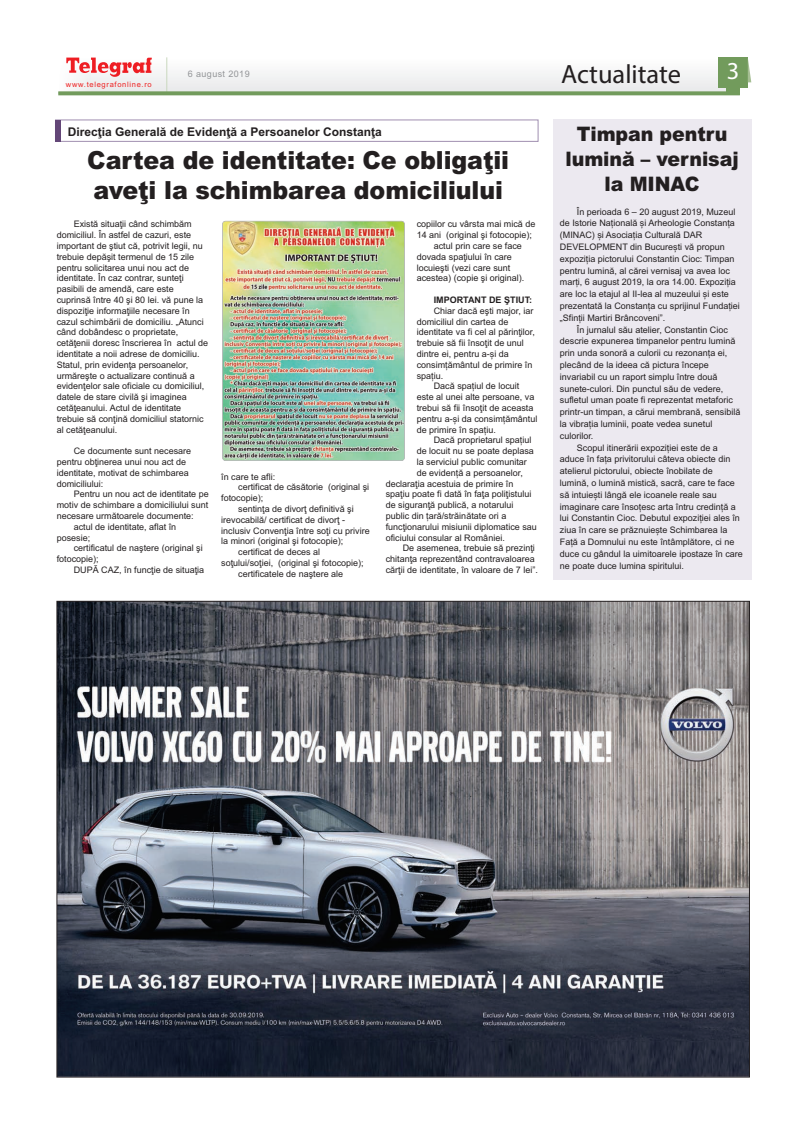
<style>
.page{position:relative;width:808px;height:1134px;background:#fff}
.page>*{position:absolute;margin:0;border:0;box-sizing:border-box;transform-origin:0 0}
.t1{font:26.5px "Myriad Pro";color:#231f20}
.t2{font:900 25px/30px "Arial";letter-spacing:-.005em;color:#231f20;scale:.95 1}
.t3{font:24.4px "Myriad Pro";color:#fff}
.t4{font:900 20px/25px "Arial";letter-spacing:-.005em;color:#231f20;text-align:center;scale:.95 1}
.t5{font:700 12px "Arial";color:#231f20}
.t6{font:9px/10.8px "Arial";color:#231f20}
.t7{font:700 9px "Arial";color:#231f20}
.t8{font:9px "Arial";letter-spacing:.045em;color:#939598}
.t9{font:7.5px "Arial";letter-spacing:.09em;color:#ee2323}
</style>
<div class="page">
<div style="left:59px;top:58px;width:671px;height:36px;background:#f3f4f4"></div>
<img style="left:59px;top:58px;width:7px;height:26px">
<hr style="left:167px;top:57px;width:1px;height:37px;background:#c9d8be">
<svg style="left:66px;top:58px;width:86px;height:19px"></svg>
<svg style="left:58px;top:91px;width:682px;height:4px;background:#7ca168"></svg>
<div style="left:718px;top:57px;width:30px;height:31px;background:#729b5c"></div>
<div style="left:727px;top:88px;width:13px;height:6px;background:#729b5c"></div>
<svg style="left:748px;top:60px;width:3px;height:22px"></svg>
<img style="left:59px;top:603px;width:689px;height:472px">
<div style="left:55px;top:120px;width:483px;height:22px;border:1px solid #a08fb0"></div>
<div style="left:55px;top:120px;width:6px;height:22px;background:#634677"></div>
<div style="left:553px;top:120px;width:198px;height:460px;background:#ece9f0"></div>
<img style="left:223px;top:221px;width:181px;height:239px;border-radius:3px">
<div style="left:222px;top:221px;width:183px;height:240px;border:1px solid #939598;border-radius:3px"></div>
<p class="t9" style="left:66px;top:80px;width:87px">www.telegrafonline.ro</p>
<p class="t8" style="left:188px;top:69px;width:63px">6 august 2019</p>
<h1 class="t1" style="left:561px;top:64px;width:121px">Actualitate</h1>
<h3 class="t3" style="left:727px;top:62px;width:14px">3</h3>
<h3 class="t5" style="left:68px;top:125px;width:316px">Direcţia Generală de Evidenţă a Persoanelor Constanţa</h3>
<h3 class="t4" style="left:565px;top:122px;width:184px">Timpan pentru lumină – vernisaj la MINAC</h3>
<p class="t6" style="left:560px;top:206px;width:182px;line-height:11.8px;text-indent:17px">În perioada 6 – 20 august 2019, Muzeul de Istorie Națională și Arheologie Constanța (MINAC) și Asociația Culturală DAR DEVELOPMENT din București vă propun expoziția pictorului Constantin Cioc: Timpan pentru lumină, al cărei vernisaj va avea loc marți, 6 august 2019, la ora 14.00. Expoziția are loc la etajul al II-lea al muzeului și este prezentată la Constanța cu sprijinul Fundației „Sfinții Martiri Brâncoveni”.</p>
<p class="t6" style="left:577px;top:324px;width:153px">În jurnalul său atelier, Constantin Cioc</p>
<p class="t6" style="left:560px;top:336px;width:177px">descrie expunerea timpanelor pentru lumină</p>
<p class="t6" style="left:560px;top:348px;width:169px">prin unda sonoră a culorii cu rezonanța ei,</p>
<p class="t6" style="left:560px;top:359px;width:151px">plecând de la ideea că pictura începe</p>
<p class="t6" style="left:560px;top:371px;width:159px">invariabil cu un raport simplu între două</p>
<p class="t6" style="left:560px;top:383px;width:165px">sunete-culori. Din punctul său de vedere,</p>
<p class="t6" style="left:560px;top:395px;width:175px">sufletul uman poate fi reprezentat metaforic</p>
<p class="t6" style="left:560px;top:407px;width:182px">printr-un timpan, a cărui membrană, sensibilă</p>
<p class="t6" style="left:560px;top:418px;width:154px">la vibrația luminii, poate vedea sunetul</p>
<p class="t6" style="left:560px;top:430px;width:35px">culorilor.</p>
<p class="t6" style="left:577px;top:442px;width:143px">Scopul itinerării expoziției este de a</p>
<p class="t6" style="left:560px;top:454px;width:172px">aduce în fața privitorului câteva obiecte din</p>
<p class="t6" style="left:560px;top:466px;width:155px">atelierul pictorului, obiecte înobilate de</p>
<p class="t6" style="left:560px;top:477px;width:177px">lumină, o lumină mistică, sacră, care te face</p>
<p class="t6" style="left:560px;top:489px;width:159px">să intuiești lângă ele icoanele reale sau</p>
<p class="t6" style="left:560px;top:501px;width:178px">imaginare care însoțesc arta întru credință a</p>
<p class="t6" style="left:560px;top:513px;width:182px">lui Constantin Cioc. Debutul expoziției ales în</p>
<p class="t6" style="left:560px;top:525px;width:169px">ziua în care se prăznuiește Schimbarea la</p>
<p class="t6" style="left:560px;top:536px;width:176px">Față a Domnului nu este întâmplătore, ci ne</p>
<p class="t6" style="left:560px;top:548px;width:185px">duce cu gândul la uimitoarele ipostaze în care</p>
<p class="t6" style="left:560px;top:560px;width:126px">ne poate duce lumina spiritului.</p>
<h2 class="t2" style="left:87px;top:145px;width:445px">Cartea de identitate: Ce obligaţii aveţi la schimbarea domiciliului</h2>
<p class="t6" style="left:57px;top:219px;width:153px;text-indent:17px">Există situaţii când schimbăm domiciliul. În astfel de cazuri, este important de ştiut că, potrivit legii, nu trebuie depăşit termenul de 15 zile pentru solicitarea unui nou act de identitate. În caz contrar, sunteţi pasibili de amendă, care este cuprinsă între 40 şi 80 lei. vă pune la dispoziţie informaţiile necesare în cazul schimbării de domiciliu. „Atunci când dobândesc o proprietate, cetăţenii doresc înscrierea în actul de identitate a noii adrese de domiciliu.<br>Statul, prin evidenţa persoanelor, urmăreşte o actualizare continuă a evidenţelor sale oficiale cu domiciliul, datele de stare civilă şi imaginea cetăţeanului. Actul de identitate trebuie să conţină domiciliul statornic al cetăţeanului.</p>
<p class="t6" style="left:57px;top:446px;width:136px;text-indent:17px">Ce documente sunt necesare pentru obţinerea unui nou act de identitate, motivat de schimbarea domiciliului:</p>
<p class="t6" style="left:74px;top:489px;width:137px">Pentru un nou act de identitate pe</p>
<p class="t6" style="left:57px;top:500px;width:153px">motiv de schimbare a domiciliului sunt</p>
<p class="t6" style="left:57px;top:510px;width:139px">necesare următoarele documente:</p>
<p class="t6" style="left:74px;top:521px;width:104px">actul de identitate, aflat în</p>
<p class="t6" style="left:57px;top:532px;width:35px">posesie;</p>
<p class="t6" style="left:74px;top:543px;width:131px">certificatul de naştere (original şi</p>
<p class="t6" style="left:57px;top:554px;width:44px">fotocopie);</p>
<p class="t6" style="left:74px;top:564px;width:132px">DUPĂ CAZ, în funcţie de situaţia</p>
<p class="t6" style="left:417px;top:219px;width:120px">copiilor cu vârsta mai mică de</p>
<p class="t6" style="left:417px;top:230px;width:117px">14 ani (original şi fotocopie);</p>
<p class="t6" style="left:434px;top:240px;width:90px">actul prin care se face</p>
<p class="t6" style="left:417px;top:251px;width:97px">dovada spaţiului în care</p>
<p class="t6" style="left:417px;top:262px;width:95px">locuieşti (vezi care sunt</p>
<p class="t6" style="left:417px;top:273px;width:109px">acestea) (copie şi original).</p>
<p class="t7" style="left:434px;top:295px;width:100px">IMPORTANT DE ŞTIUT:</p>
<p class="t6" style="left:434px;top:305px;width:101px">Chiar dacă eşti major, iar</p>
<p class="t6" style="left:417px;top:316px;width:93px">domiciliul din cartea de</p>
<p class="t6" style="left:417px;top:327px;width:120px">identitate va fi cel al părinţilor,</p>
<p class="t6" style="left:417px;top:338px;width:109px">trebuie să fii însoţit de unul</p>
<p class="t6" style="left:417px;top:348px;width:94px">dintre ei, pentru a-și da</p>
<p class="t6" style="left:417px;top:359px;width:117px">consimțământul de primire în</p>
<p class="t6" style="left:417px;top:370px;width:28px">spațiu.</p>
<p class="t6" style="left:434px;top:381px;width:87px">Dacă spațiul de locuit</p>
<p class="t6" style="left:417px;top:392px;width:119px">este al unei alte persoane, va</p>
<p class="t6" style="left:417px;top:402px;width:118px">trebui să fii însoţit de aceasta</p>
<p class="t6" style="left:417px;top:413px;width:122px">pentru a-și da consimțământul</p>
<p class="t6" style="left:417px;top:424px;width:81px">de primire în spațiu.</p>
<p class="t6" style="left:434px;top:435px;width:99px">Dacă proprietarul spațiul</p>
<p class="t6" style="left:417px;top:446px;width:119px">de locuit nu se poate deplasa</p>
<p class="t6" style="left:417px;top:456px;width:112px">la serviciul public comunitar</p>
<p class="t6" style="left:417px;top:467px;width:108px">de evidență a persoanelor,</p>
<p class="t6" style="left:386px;top:478px;width:129px">declaraţia acestuia de primire în</p>
<p class="t6" style="left:386px;top:489px;width:147px">spaţiu poate fi dată în faţa poliţistului</p>
<p class="t6" style="left:386px;top:500px;width:129px">de siguranţă publică, a notarului</p>
<p class="t6" style="left:386px;top:510px;width:122px">public din țară/străinătate ori a</p>
<p class="t6" style="left:386px;top:521px;width:153px">funcţionarului misiunii diplomatice sau</p>
<p class="t6" style="left:386px;top:532px;width:121px">oficiului consular al României.</p>
<p class="t6" style="left:403px;top:543px;width:134px">De asemenea, trebuie să prezinţi</p>
<p class="t6" style="left:386px;top:554px;width:151px">chitanţa reprezentând contravaloarea</p>
<p class="t6" style="left:386px;top:564px;width:154px">cărţii de identitate, în valoare de 7 lei”.</p>
<p class="t6" style="left:221px;top:471px;width:56px">în care te afli:</p>
<p class="t6" style="left:238px;top:482px;width:133px">certificat de căsătorie (original şi</p>
<p class="t6" style="left:221px;top:493px;width:44px">fotocopie);</p>
<p class="t6" style="left:238px;top:503px;width:117px">sentinţa de divorţ definitivă şi</p>
<p class="t6" style="left:221px;top:514px;width:126px">irevocabilă/ certificat de divorţ -</p>
<p class="t6" style="left:221px;top:525px;width:150px">inclusiv Convenţia între soţi cu privire</p>
<p class="t6" style="left:221px;top:536px;width:124px">la minori (original şi fotocopie);</p>
<p class="t6" style="left:238px;top:547px;width:84px">certificat de deces al</p>
<p class="t6" style="left:221px;top:557px;width:144px">soţului/soţiei, (original şi fotocopie);</p>
<p class="t6" style="left:238px;top:568px;width:107px">certificatele de naştere ale</p>
</div>
